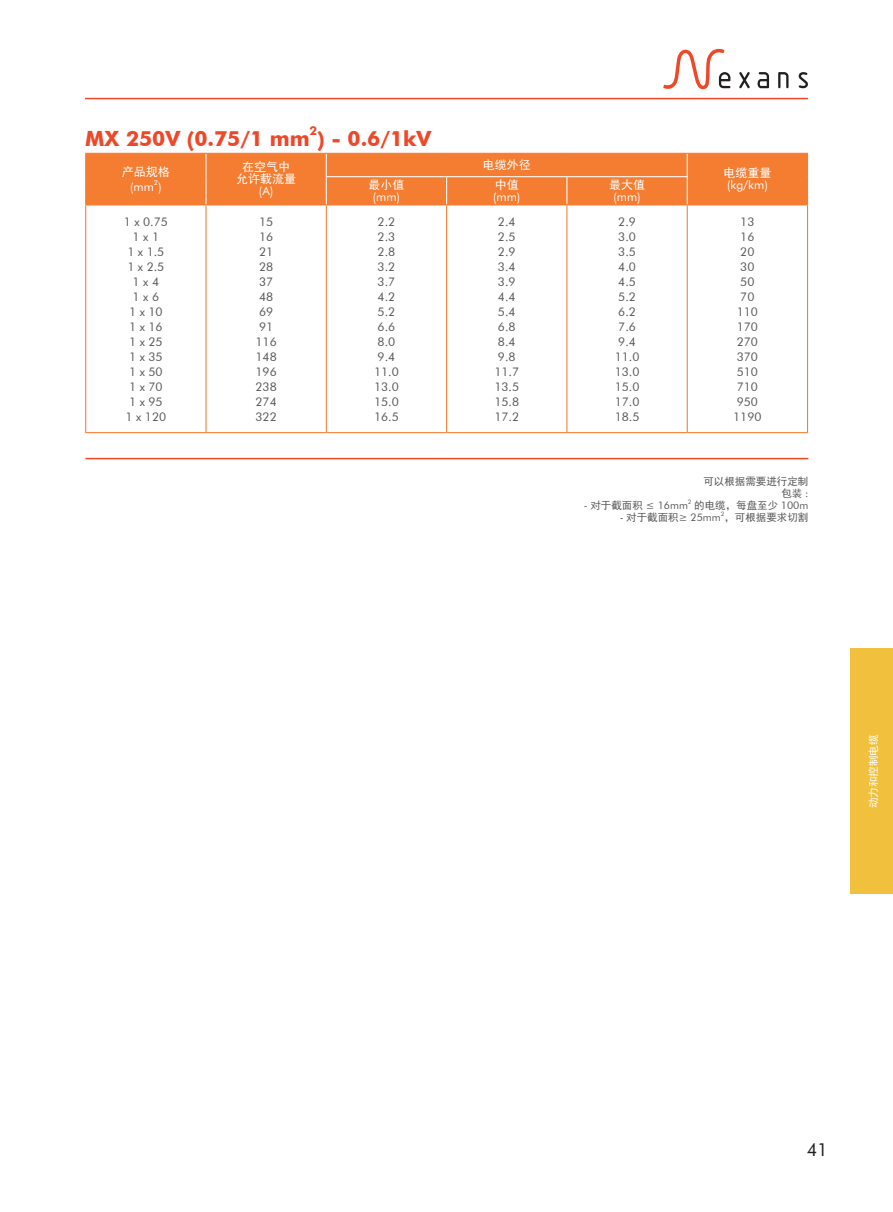
<style>
.page{position:relative;width:893px;height:1212px;background:#fff}
.page>*{position:absolute;margin:0;border:0;box-sizing:border-box;transform-origin:0 0}
.t1{font:700 21px "Futura ABT";color:#ef4828}
.t2{font:18px "Futura ABT";color:#231f20}
.t3{font:700 12.3px "Futura ABT";color:#ef4828}
.t4{font:12px/15px "Futura ABT";color:#57585a}
.t5{font:12px/12px "Sim Hei";color:#fff;text-align:center}
.t6{font:12px "Futura ABT";color:#fff}
.t7{font:10.5px/12px "Sim Hei";color:#57585a;text-align:right}
.t8{font:10.5px "Futura ABT";color:#57585a}
.t9{font:10.5px "Sim Hei";color:#fff}
.t10{font:7.05px "Futura ABT";color:#fff}
.t11{font:6.15px "Futura ABT";color:#57585a}
.s1{font-family:"Futura ABT"}
.s2{font-family:"Sim Hei"}
</style>
<div class="page">
<hr style="left:85px;top:98px;width:723px;height:1px;background:#ef4828">
<svg style="left:663px;top:49px;width:67px;height:41px"></svg>
<svg style="left:739px;top:72px;width:11px;height:16px"></svg>
<svg style="left:757px;top:72px;width:12px;height:16px"></svg>
<svg style="left:778px;top:72px;width:10px;height:16px"></svg>
<svg style="left:799px;top:72px;width:9px;height:16px"></svg>
<hr style="left:85px;top:205px;width:1px;height:227px;background:#f47d31">
<hr style="left:205px;top:205px;width:2px;height:227px;background:#f47d31">
<hr style="left:326px;top:205px;width:1px;height:227px;background:#f47d31">
<hr style="left:446px;top:205px;width:1px;height:227px;background:#f47d31">
<hr style="left:566px;top:205px;width:1px;height:227px;background:#f47d31">
<hr style="left:687px;top:205px;width:1px;height:227px;background:#f47d31">
<hr style="left:807px;top:205px;width:1px;height:227px;background:#f47d31">
<hr style="left:85px;top:432px;width:121px;height:1px;background:#f47d31">
<hr style="left:206px;top:432px;width:120px;height:1px;background:#f47d31">
<hr style="left:326px;top:432px;width:121px;height:1px;background:#f47d31">
<hr style="left:447px;top:432px;width:120px;height:1px;background:#f47d31">
<hr style="left:567px;top:432px;width:120px;height:1px;background:#f47d31">
<hr style="left:687px;top:432px;width:121px;height:1px;background:#f47d31">
<div style="left:85px;top:153px;width:723px;height:52px;background:#f47d31"></div>
<hr style="left:687px;top:204px;width:121px;height:1px;background:#f47d31">
<hr style="left:326px;top:204px;width:121px;height:1px;background:#f47d31">
<hr style="left:447px;top:204px;width:120px;height:1px;background:#f47d31">
<hr style="left:567px;top:204px;width:120px;height:1px;background:#f47d31">
<hr style="left:85px;top:458px;width:723px;height:1px;background:#ef4828">
<div style="left:851px;top:648px;width:42px;height:246px;background:#f1c03c"></div>
<p class="t3" style="left:310px;top:124px;width:9px">2</p>
<h1 class="t1" style="left:85px;top:125px;width:348px">MX 250V (0.75/1 mm ) - 0.6/1kV</h1>
<p class="t5" style="left:122px;top:166px;width:49px">产品规格</p>
<p class="t6" style="left:130px;top:179px;width:33px">(mm )</p>
<p class="t10" style="left:154px;top:178px;width:6px">2</p>
<p class="t5" style="left:236px;top:161px;width:61px">在空气中允许载流量</p>
<p class="t6" style="left:259px;top:184px;width:16px">(A)</p>
<p class="t5" style="left:483px;top:159px;width:49px">电缆外径</p>
<p class="t5" style="left:723px;top:167px;width:49px">电缆重量</p>
<p class="t5" style="left:495px;top:179px;width:25px">中值</p>
<p class="t6" style="left:493px;top:190px;width:29px">(mm)</p>
<p class="t5" style="left:368px;top:179px;width:37px">最小值</p>
<p class="t6" style="left:727px;top:178px;width:42px">(kg/km)</p>
<p class="t6" style="left:373px;top:190px;width:29px">(mm)</p>
<p class="t5" style="left:609px;top:179px;width:37px">最大值</p>
<p class="t6" style="left:613px;top:190px;width:29px">(mm)</p>
<p class="t4" style="left:124px;top:214px;width:46px;text-align:center">1 x 0.75<br>1 x 1<br>1 x 1.5<br>1 x 2.5<br>1 x 4<br>1 x 6<br>1 x 10<br>1 x 16<br>1 x 25<br>1 x 35<br>1 x 50<br>1 x 70<br>1 x 95<br>1 x 120</p>
<p class="t4" style="left:256px;top:214px;width:23px">15<br>16<br>21<br>28<br>37<br>48<br>69<br>91<br>116<br>148<br>196<br>238<br>274<br>322</p>
<p class="t4" style="left:374px;top:214px;width:26px">2.2<br>2.3<br>2.8<br>3.2<br>3.7<br>4.2<br>5.2<br>6.6<br>8.0<br>9.4<br>11.0<br>13.0<br>15.0<br>16.5</p>
<p class="t4" style="left:494px;top:214px;width:26px">2.4<br>2.5<br>2.9<br>3.4<br>3.9<br>4.4<br>5.4<br>6.8<br>8.4<br>9.8<br>11.7<br>13.5<br>15.8<br>17.2</p>
<p class="t4" style="left:615px;top:214px;width:26px">2.9<br>3.0<br>3.5<br>4.0<br>4.5<br>5.2<br>6.2<br>7.6<br>9.4<br>11.0<br>13.0<br>15.0<br>17.0<br>18.5</p>
<p class="t4" style="left:733px;top:214px;width:30px;text-align:center">13<br>16<br>20<br>30<br>50<br>70<br>110<br>170<br>270<br>370<br>510<br>710<br>950<br>1190</p>
<p class="t7" style="left:703px;top:476px;width:107px">可以根据需要进行定制包装 <span class="s1">:</span></p>
<p class="t8" style="left:584px;top:499px;width:106px">- <span class="s2">对于截面积</span> ≤ 16mm</p>
<p class="t11" style="left:688px;top:498px;width:5px">2</p>
<p class="t7" style="left:694px;top:500px;width:116px">的电缆，每盘至少 <span class="s1">100m</span></p>
<p class="t7" style="left:620px;top:512px;width:190px"><span class="s1">-</span> 对于截面积<span class="s1">≥ 25mm</span> ，可根据要求切割</p>
<p class="t11" style="left:721px;top:510px;width:5px">2</p>
<p class="t9" style="left:868px;top:808px;width:75px;rotate:-90deg">动力和控制电缆</p>
<h2 class="t2" style="left:807px;top:1138px;width:23px">41</h2>
</div>
